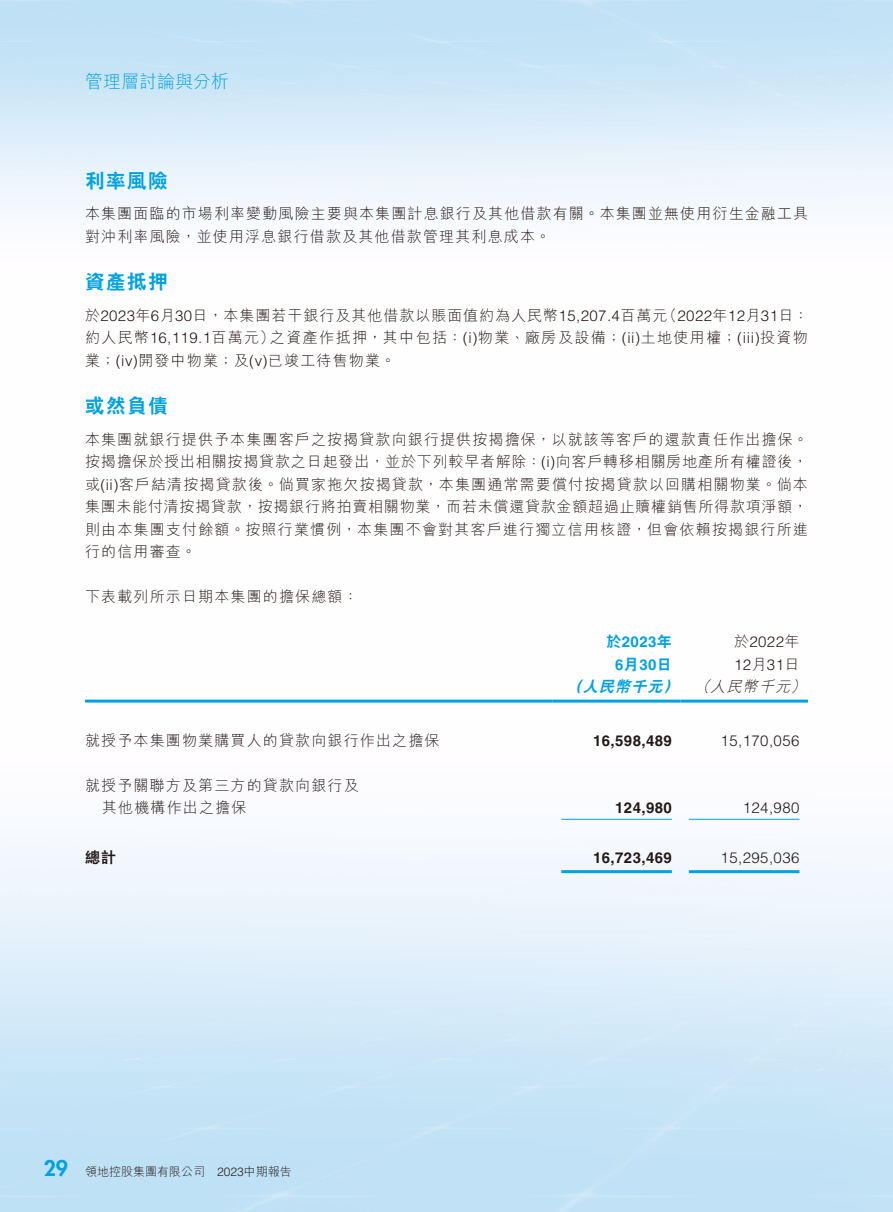
<style>
.page{position:relative;width:893px;height:1212px;background:#fff}
.page>*{position:absolute;margin:0;border:0;box-sizing:border-box;transform-origin:0 0}
.t1{font:800 21px "Futura Std";color:#00a2df}
.t2{font:800 19.5px "C Hei 2 HK";letter-spacing:.08em;color:#00a2df}
.t3{font:300 18px "M Hei HK";color:#00a2df}
.t4{font:300 15px/22.5px "M Hei HK";letter-spacing:.08em;color:#231916}
.t5{font:300 15px/22.5px "Helvetica LT Std";letter-spacing:.03em;color:#231916}
.t6{font:700 15px "Helvetica LT Std";letter-spacing:.03em;color:#231916}
.t7{font:700 15px/22.5px "Helvetica LT Std";letter-spacing:.03em;color:#00a2df;text-align:center}
.t8{font:italic 800 15px "C Hei 2 HK";color:#00a2df}
.t9{font:italic 300 15px "M Hei HK";color:#231916}
.t10{font:800 15px "C Hei 2 HK";color:#231916}
.t11{font:300 12px "M Hei HK";color:#231916}
.t12{font:300 12px "Helvetica LT Std";color:#231916}
.s1{font-family:"M Hei HK"}
.s2{font-family:"Helvetica LT Std"}
.s3{font-family:"C Hei 2 HK";font-weight:800}
.s4{font-family:"M Hei HK";font-weight:300;color:#231916}
</style>
<div class="page">
<img style="left:0;top:0;width:893px;height:1212px">
<hr style="left:85px;top:699px;width:468px;height:3px;background:#00a2df">
<hr style="left:553px;top:699px;width:127px;height:3px;background:#00a2df">
<hr style="left:680px;top:699px;width:128px;height:3px;background:#00a2df">
<hr style="left:561px;top:819px;width:111px;height:1px;background:#00a2df">
<hr style="left:689px;top:819px;width:110px;height:1px;background:#00a2df">
<hr style="left:561px;top:870px;width:111px;height:3px;background:#00a2df">
<hr style="left:689px;top:870px;width:110px;height:3px;background:#00a2df">
<p class="t3" style="left:85px;top:73px;width:145px">管理層討論與分析</p>
<h2 class="t2" style="left:85px;top:170px;width:84px">利率風險</h2>
<p class="t4" style="left:85px;top:202px;width:725px">本集團面臨的市場利率變動風險主要與本集團計息銀行及其他借款有關。本集團並無使用衍生金融工具對沖利率風險，並使用浮息銀行借款及其他借款管理其利息成本。</p>
<h2 class="t2" style="left:85px;top:272px;width:84px">資產抵押</h2>
<p class="t5" style="left:662px;top:304px;width:148px"><span class="s1">（</span>2022<span class="s1">年</span>12<span class="s1">月</span>31<span class="s1">日：</span></p>
<p class="t4" style="left:270px;top:304px;width:539px;text-indent:-185px">於<span class="s2">2023</span>年 月<span class="s2">6 30</span>日，本集團若干銀行及其他借款以賬面值約為人民幣<span class="s2">15,207.4</span>百萬元<br>之資產作抵押，其中包括： <span class="s2">)i(</span> 物業、廠房及設備；<span class="s2">( )i i</span> 土地使用權；<span class="s2">(iii)</span>投資物</p>
<p class="t4" style="left:85px;top:326px;width:312px">約人民幣<span class="s2">16,119.1</span>百萬元）<br>業；<span class="s2">(iv)</span>開發中物業；及 <span class="s2">)v(</span> 已竣工待售物業。</p>
<h2 class="t2" style="left:85px;top:396px;width:84px">或然負債</h2>
<p class="t4" style="left:85px;top:428px;width:724px;text-align:justify">本集團就銀行提供予本集團客戶之按揭貸款向銀行提供按揭擔保，以就該等客戶的還款責任作出擔保。按揭擔保於授出相關按揭貸款之日起發出，並於下列較早者解除： <span class="s2">)i(</span> 向客戶轉移相關房地產所有權證後，或<span class="s2">( )i i</span> 客戶結清按揭貸款後。倘買家拖欠按揭貸款，本集團通常需要償付按揭貸款以回購相關物業。倘本集團未能付清按揭貸款，按揭銀行將拍賣相關物業，而若未償還貸款金額超過止贖權銷售所得款項淨額，則由本集團支付餘額。按照行業慣例，本集團不會對其客戶進行獨立信用核證，但會依賴按揭銀行所進行的信用審查。</p>
<p class="t4" style="left:85px;top:585px;width:274px">下表載列所示日期本集團的擔保總額：</p>
<p class="t7" style="left:606px;top:630px;width:67px"><span class="s3">於</span>2023<span class="s3">年月</span>6 30<span class="s3">日</span></p>
<p class="t5" style="left:734px;top:630px;width:67px"><span class="s1">於</span>2022<span class="s1">年<br></span>12<span class="s1">月</span>31<span class="s1">日</span></p>
<p class="t9" style="left:790px;top:679px;width:20px">(</p>
<p class="t8" style="left:663px;top:679px;width:53px">） <span class="s4">（</span></p>
<p class="t8" style="left:583px;top:679px;width:85px">人民幣千元</p>
<p class="t9" style="left:710px;top:679px;width:85px">人民幣千元</p>
<p class="t8" style="left:567px;top:679px;width:20px">（</p>
<p class="t4" style="left:85px;top:729px;width:356px">就授予本集團物業購買人的貸款向銀行作出之擔保</p>
<p class="t4" style="left:85px;top:774px;width:275px">就授予關聯方及第三方的貸款向銀行及</p>
<p class="t6" style="left:593px;top:731px;width:80px">16,598,489</p>
<p class="t5" style="left:721px;top:729px;width:80px">15,170,056</p>
<p class="t4" style="left:102px;top:796px;width:146px">其他機構作出之擔保</p>
<p class="t6" style="left:615px;top:799px;width:58px">124,980</p>
<p class="t5" style="left:743px;top:796px;width:58px">124,980</p>
<p class="t10" style="left:85px;top:849px;width:33px">總計</p>
<p class="t6" style="left:593px;top:848px;width:80px">16,723,469</p>
<p class="t5" style="left:721px;top:846px;width:80px">15,295,036</p>
<h1 class="t1" style="left:44px;top:1154px;width:26px">29</h1>
<p class="t11" style="left:85px;top:1165px;width:121px">領地控股集團有限公司</p>
<p class="t12" style="left:217px;top:1164px;width:76px">2023<span class="s1">中期報告</span></p>
</div>
